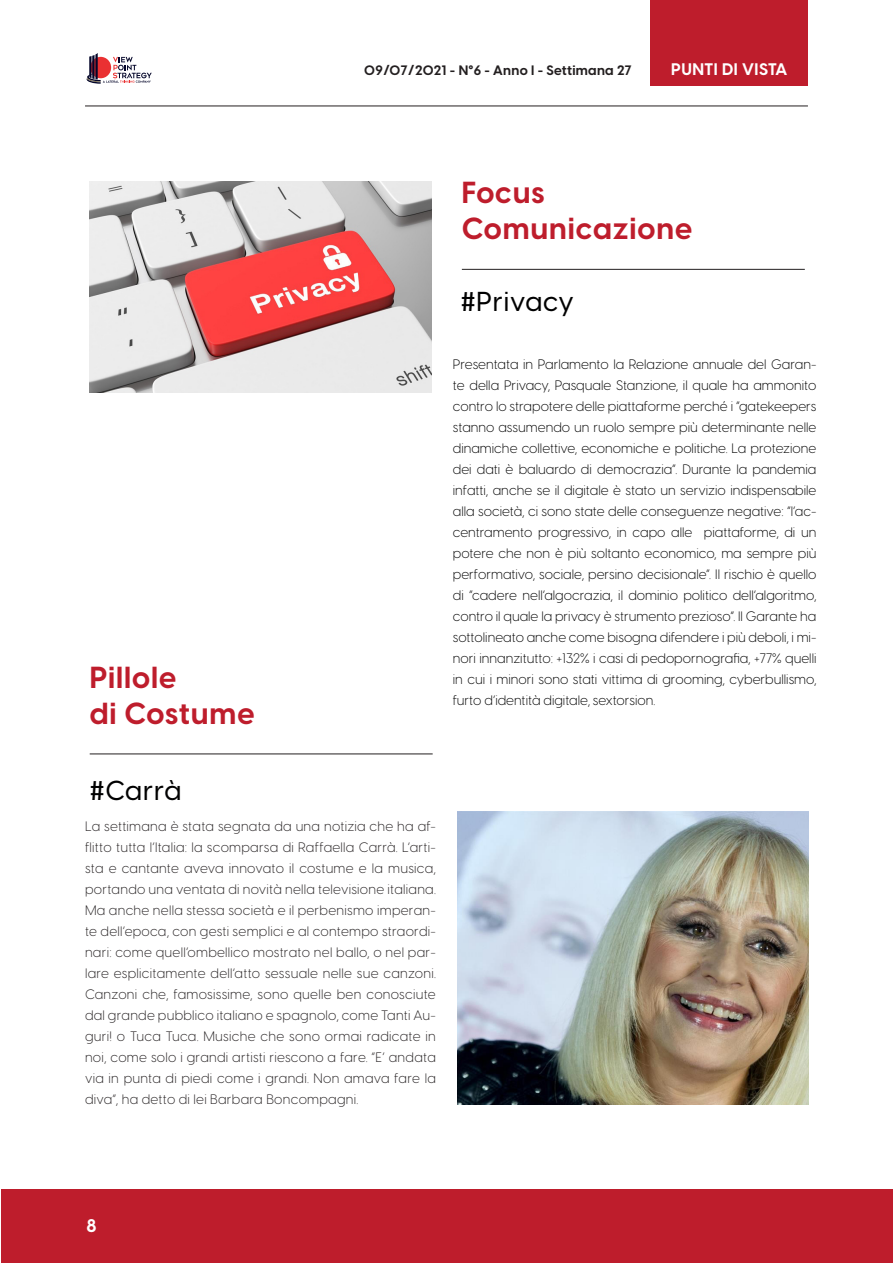
<style>
.page{position:relative;width:893px;height:1263px;background:#fff}
.page>*{position:absolute;margin:0;border:0;box-sizing:border-box;transform-origin:0 0}
.titolo{font:700 30px "Visby CF";letter-spacing:.03em;color:#be1d2c}
.titolo-2{font:500 27px "Visby CF";letter-spacing:.03em;color:#000001}
.t1{font:700 18px "Visby CF";color:#fff}
.t2{font:700 16.5px "Visby CF";letter-spacing:.03em;color:#fff}
.testo{font:300 13.5px/21px "Visby CF";color:#000001;text-align:justify}
.testo-2{font:300 13.5px/21px "Visby CF";letter-spacing:.02em;color:#231f20;text-align:justify}
.t3{font:700 13.5px "Visby CF";letter-spacing:.02em;color:#231f20}
</style>
<div class="page">
<div style="left:651px;top:0;width:157px;height:85px;background:#be1d2c"></div>
<div style="left:1px;top:1189px;width:892px;height:74px;background:#be1d2c"></div>
<svg style="left:87px;top:53px;width:65px;height:31px"></svg>
<hr style="left:85px;top:106px;width:723px;height:1px;background:#231f20">
<img style="left:457px;top:811px;width:351px;height:293px">
<img style="left:89px;top:182px;width:343px;height:211px">
<hr style="left:462px;top:269px;width:343px;height:1px;background:#231f20">
<hr style="left:90px;top:754px;width:343px;height:1px;background:#231f20">
<p class="t3" style="left:364px;top:62px;width:269px">09/07/2021 - N°6 - Anno I - Settimana 27</p>
<p class="t2" style="left:671px;top:58px;width:118px">PUNTI DI VISTA</p>
<p class="titolo" style="left:462px;top:173px;width:84px">Focus</p>
<p class="titolo" style="left:462px;top:209px;width:232px">Comunicazione</p>
<p class="titolo" style="left:90px;top:658px;width:88px">Pillole</p>
<p class="titolo" style="left:90px;top:694px;width:166px">di Costume</p>
<p class="titolo-2" style="left:461px;top:285px;width:115px">#Privacy</p>
<p class="testo" style="left:453px;top:354px;width:365px">Presentata in Parlamento la Relazione annuale del Garan&shy;te della Privacy, Pasquale Stanzione, il quale ha ammonito contro lo strapotere delle piattaforme perché i “gatekeepers stanno assumendo un ruolo sempre più determinante nelle dinamiche collettive, economiche e politiche. La protezione dei dati è baluardo di democrazia”. Durante la pandemia infatti, anche se il digitale è stato un servizio indispensabile alla società, ci sono state delle conseguenze negative: “l’ac&shy;centramento progressivo, in capo alle piattaforme, di un potere che non è più soltanto economico, ma sempre più performativo, sociale, persino decisionale”. Il rischio è quello di “cadere nell’algocrazia, il dominio politico dell’algoritmo, contro il quale la privacy è strumento prezioso”. Il Garante ha sottolineato anche come bisogna difendere i più deboli, i mi&shy;nori innanzitutto: +132% i casi di pedopornografia, +77% quelli in cui i minori sono stati vittima di grooming, cyberbullismo, furto d’identità digitale, sextorsion.</p>
<p class="titolo-2" style="left:90px;top:773px;width:93px">#Carrà</p>
<p class="testo-2" style="left:85px;top:816px;width:352px">La settimana è stata segnata da una notizia che ha af&shy;flitto tutta l’Italia: la scomparsa di Raffaella Carrà. L’arti&shy;sta e cantante aveva innovato il costume e la musica, portando una ventata di novità nella televisione italiana.<br>Ma anche nella stessa società e il perbenismo imperan&shy;te dell’epoca, con gesti semplici e al contempo straordi&shy;nari: come quell’ombellico mostrato nel ballo, o nel par&shy;lare esplicitamente dell’atto sessuale nelle sue canzoni.<br>Canzoni che, famosissime, sono quelle ben conosciute dal grande pubblico italiano e spagnolo, come Tanti Au&shy;guri! o Tuca Tuca. Musiche che sono ormai radicate in noi, come solo i grandi artisti riescono a fare. “E’ andata via in punta di piedi come i grandi. Non amava fare la diva”, ha detto di lei Barbara Boncompagni.</p>
<h3 class="t1" style="left:87px;top:1214px;width:12px">8</h3>
</div>
